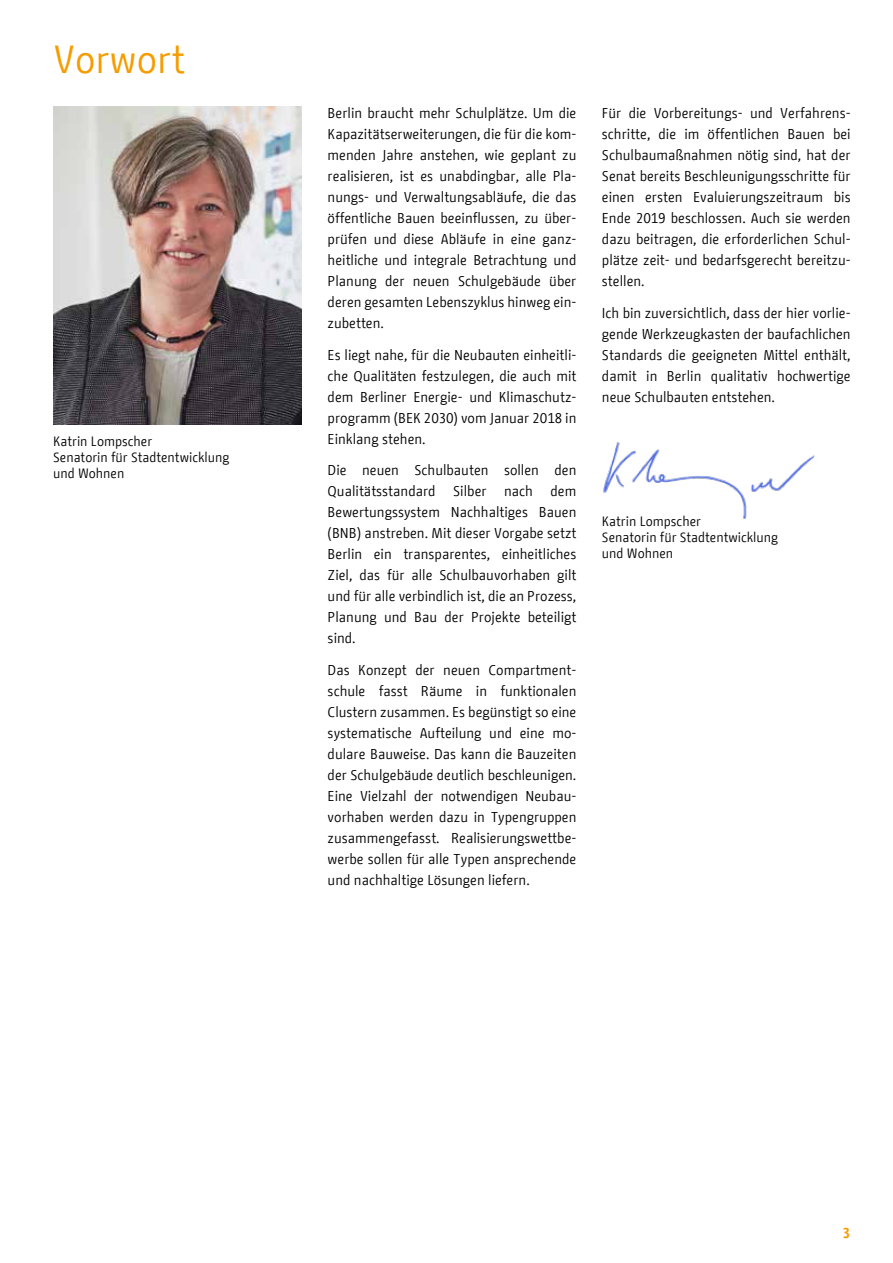
<style>
.page{position:relative;width:893px;height:1263px;background:#fff}
.page>*{position:absolute;margin:0;border:0;box-sizing:border-box;transform-origin:0 0}
.Überschrift_3_26_30{font:39px "BMF Change";color:#f59c00}
.Fliesstext_9_5_14_pt{font:14.25px/21px "BMF Change";color:#000;text-align:justify}
.Pagina_9_5_pt{font:700 14.25px "BMF Change";color:#f59c00}
.Fliesstext_9_5_14_pt-2{font:13.5px/16.2px "BMF Change";color:#000}
</style>
<div class="page">
<img style="left:53px;top:106px;width:249px;height:318px">
<img style="left:603px;top:442px;width:212px;height:77px">
<h3 class="Überschrift_3_26_30" style="left:53px;top:32px;width:133px">Vorwort</h3>
<p class="Fliesstext_9_5_14_pt-2" style="left:53px;top:433px;width:178px">Katrin Lompscher<br>Senatorin für Stadtentwicklung und Wohnen</p>
<p class="Fliesstext_9_5_14_pt" style="left:328px;top:103px;width:250px">Berlin braucht mehr Schulplätze. Um die Kapazitätserweiterungen, die für die kom&shy;menden Jahre anstehen, wie geplant zu realisieren, ist es unabdingbar, alle Pla&shy;nungs- und Verwaltungsabläufe, die das öffentliche Bauen beeinflussen, zu über&shy;prüfen und diese Abläufe in eine ganz&shy;heitliche und integrale Betrachtung und Planung der neuen Schulgebäude über deren gesamten Lebenszyklus hinweg ein&shy;zubetten.</p>
<p class="Fliesstext_9_5_14_pt" style="left:328px;top:344px;width:250px">Es liegt nahe, für die Neubauten einheitli&shy;che Qualitäten festzulegen, die auch mit dem Berliner Energie- und Klimaschutz&shy;programm (BEK 2030) vom Januar 2018 in Einklang stehen.</p>
<p class="Fliesstext_9_5_14_pt" style="left:328px;top:460px;width:250px">Die neuen Schulbauten sollen den Qualitätsstandard Silber nach dem Bewertungssystem Nachhaltiges Bauen (BNB) anstreben. Mit dieser Vorgabe setzt Berlin ein transparentes, einheitliches Ziel, das für alle Schulbauvorhaben gilt und für alle verbindlich ist, die an Prozess, Planung und Bau der Projekte beteiligt sind.</p>
<p class="Fliesstext_9_5_14_pt" style="left:328px;top:659px;width:250px">Das Konzept der neuen Compartment&shy;schule fasst Räume in funktionalen Clustern zusammen. Es begünstigt so eine systematische Aufteilung und eine mo&shy;dulare Bauweise. Das kann die Bauzeiten der Schulgebäude deutlich beschleunigen.<br>Eine Vielzahl der notwendigen Neubau&shy;vorhaben werden dazu in Typengruppen zusammengefasst. Realisierungswettbe&shy;werbe sollen für alle Typen ansprechende und nachhaltige Lösungen liefern.</p>
<p class="Fliesstext_9_5_14_pt" style="left:602px;top:103px;width:250px">Für die Vorbereitungs- und Verfahrens&shy;schritte, die im öffentlichen Bauen bei Schulbaumaßnahmen nötig sind, hat der Senat bereits Beschleunigungsschritte für einen ersten Evaluierungszeitraum bis Ende 2019 beschlossen. Auch sie werden dazu beitragen, die erforderlichen Schul&shy;plätze zeit- und bedarfsgerecht bereitzu&shy;stellen.</p>
<p class="Fliesstext_9_5_14_pt" style="left:602px;top:302px;width:250px">Ich bin zuversichtlich, dass der hier vorlie&shy;gende Werkzeugkasten der baufachlichen Standards die geeigneten Mittel enthält, damit in Berlin qualitativ hochwertige neue Schulbauten entstehen.</p>
<p class="Fliesstext_9_5_14_pt-2" style="left:602px;top:513px;width:178px">Katrin Lompscher<br>Senatorin für Stadtentwicklung und Wohnen</p>
<p class="Pagina_9_5_pt" style="left:843px;top:1223px;width:9px">3</p>
</div>
